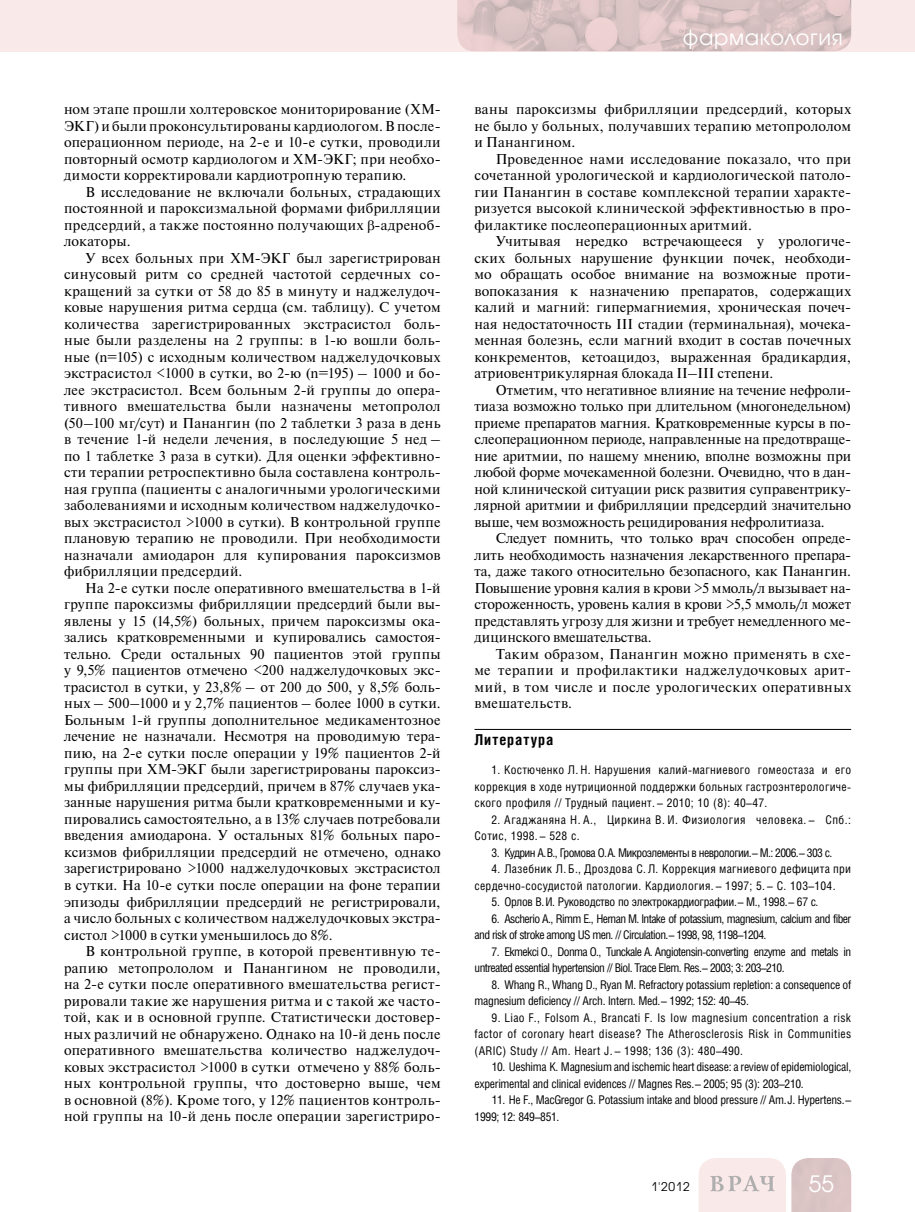
<style>
.page{position:relative;width:915px;height:1212px;background:#fff}
.page>*{position:absolute;margin:0;border:0;box-sizing:border-box;transform-origin:0 0}
.t1{font:22.5px "Avant Garde Gothic C";color:#fff}
.t2{font:21px "Avant Garde Gothic C";letter-spacing:.03em;color:#fff}
.t3{font:700 15px "Helios Cond";letter-spacing:.07em;color:#000}
.t4{font:14.25px/16.5px "Newton C";letter-spacing:.015em;color:#000;text-align:justify}
.t5{font:12px/16.5px "Helios Cond";letter-spacing:-.025em;color:#000}
.t6{font:12px/16.5px "Helios Cond";letter-spacing:-.05em;color:#000}
.t7{font:12px/16.5px "Helios Cond";letter-spacing:.025em;color:#000}
.t8{font:12px/16.5px "Helios Cond";letter-spacing:.04em;color:#000}
.t9{font:12px "Avant Garde Gothic C";color:#000}
</style>
<div class="page">
<div style="left:0;top:0;width:914px;height:51px;background:#f9e9e8"></div>
<img style="left:457px;top:0;width:393px;height:51px">
<div style="left:791px;top:1158px;width:59px;height:54px;background:#dbc4c5"></div>
<svg style="left:699px;top:1158px;width:86px;height:54px;background:#f3e4e4"></svg>
<hr style="left:474px;top:729px;width:376px;height:1px;background:#000">
<p class="t4" style="left:64px;top:101px;width:378px;text-align:left">ном этапе прошли холтеровское мониторирование (ХМ-ЭКГ) и были проконсультированы кардиологом. Впосле-- операционном периоде, на 2‑е и 10‑е сутки, проводили повторный осмотр кардиологом и ХМ-ЭКГ; при необхо&shy;димости корректировали кардиотропную терапию.</p>
<p class="t4" style="left:64px;top:184px;width:378px;text-indent:21px">В исследование не включали больных, страдающих постоянной и пароксизмальной формами фибрилляции предсердий, а также постоянно получающих -адреноб&shy;локаторы.</p>
<p class="t4" style="left:64px;top:250px;width:378px;text-indent:21px">У всех больных при ХМ-ЭКГ был зарегистрирован синусовый ритм со средней частотой сердечных со&shy;кращений за сутки от 58 до 85 в минуту и наджелудоч&shy;ковые нарушения ритма сердца (см. таблицу). С учетом количества зарегистрированных экстрасистол боль&shy;ные были разделены на 2 группы: в 1‑ю вошли боль&shy;ные (n=105) с исходным количеством наджелудочковых экстрасистол &lt;1000 в сутки, во 2‑ю (n=195) – 1000 и бо&shy;лее экстрасистол. Всем больным 2‑й группы до опера&shy;тивного вмешательства были назначены метопролол (50–100 мг/сут) и Панангин (по 2 таблетки 3 раза в день в течение 1‑й недели лечения, в последующие 5 нед – по 1 таблетке 3 раза в сутки). Для оценки эффективно&shy;сти терапии ретроспективно была составлена контроль&shy;ная группа (пациенты с аналогичными урологическими заболеваниями и исходным количеством наджелудочко&shy;вых экстрасистол &gt;1000 в сутки). В контрольной группе плановую терапию не проводили. При необходимости назначали амиодарон для купирования пароксизмов фибрилляции предсердий.</p>
<p class="t4" style="left:64px;top:580px;width:378px;text-indent:21px">На 2‑е сутки после оперативного вмешательства в 1‑й группе пароксизмы фибрилляции предсердий были вы&shy;явлены у 15 (14,5%) больных, причем пароксизмы ока&shy;зались кратковременными и купировались самостоя&shy;тельно. Среди остальных 90 пациентов этой группы у 9,5% пациентов отмечено &lt;200 наджелудочковых экс&shy;трасистол в сутки, у 23,8% – от 200 до 500, у 8,5% боль&shy;ных – 500–1000 и у 2,7% пациентов – более 1000 в сутки.<br>Больным 1‑й группы дополнительное медикаментозное лечение не назначали. Несмотря на проводимую тера&shy;пию, на 2‑е сутки после операции у 19% пациентов 2‑й группы при ХМ-ЭКГ были зарегистрированы пароксиз&shy;мы фибрилляции предсердий, причем в 87% случаев ука&shy;занные нарушения ритма были кратковременными и ку&shy;пировались самостоятельно, а в 13% случаев потребовали введения амиодарона. У остальных 81% больных паро&shy;ксизмов фибрилляции предсердий не отмечено, однако зарегистрировано &gt;1000 наджелудочковых экстрасистол в сутки. На 10‑е сутки после операции на фоне терапии эпизоды фибрилляции предсердий не регистрировали, а число больных с количеством наджелудочковых экстра&shy;систол &gt;1000 в сутки уменьшилось до 8%.</p>
<p class="t4" style="left:64px;top:943px;width:378px;text-indent:21px">В контрольной группе, в которой превентивную те&shy;рапию метопрололом и Панангином не проводили, на 2‑е сутки после оперативного вмешательства регист&shy;рировали такие же нарушения ритма и с такой же часто&shy;той, как и в основной группе. Статистически достовер&shy;ных различий не обнаружено. Однако на 10‑й день после оперативного вмешательства количество наджелудоч&shy;ковых экстрасистол &gt;1000 в сутки отмечено у 88% боль&shy;ных контрольной группы, что достоверно выше, чем в основной (8%). Кроме того, у 12% пациентов контроль&shy;ной группы на 10‑й день после операции зарегистриро-</p>
<h2 class="t2" style="left:682px;top:25px;width:161px">фармакология</h2>
<p class="t4" style="left:474px;top:101px;width:378px">ваны пароксизмы фибрилляции предсердий, которых не было у больных, получавших терапию метопрололом и Панангином.</p>
<p class="t4" style="left:474px;top:151px;width:378px;text-indent:21px">Проведенное нами исследование показало, что при сочетанной урологической и кардиологической патоло&shy;гии Панангин в составе комплексной терапии характе&shy;ризуется высокой клинической эффективностью в про&shy;филактике послеоперационных аритмий.</p>
<p class="t4" style="left:474px;top:233px;width:378px;text-indent:21px">Учитывая нередко встречающееся у урологиче&shy;ских больных нарушение функции почек, необходи&shy;мо обращать особое внимание на возможные проти&shy;вопоказания к назначению препаратов, содержащих калий и магний: гипермагниемия, хроническая почеч&shy;ная недостаточность III стадии (терминальная), мочека&shy;менная болезнь, если магний входит в состав почечных конкрементов, кетоацидоз, выраженная брадикардия, атриовентрикулярная блокада II–III степени.</p>
<p class="t4" style="left:474px;top:382px;width:378px;text-indent:21px">Отметим, что негативное влияние на течение нефроли&shy;тиаза возможно только при длительном (многонедельном) приеме препаратов магния. Кратковременные курсы в по&shy;слеоперационном периоде, направленные на предотвраще&shy;ние аритмии, по нашему мнению, вполне возможны при любой форме мочекаменной болезни. Очевидно, что в дан&shy;ной клинической ситуации риск развития суправентрику&shy;лярной аритмии и фибрилляции предсердий значительно выше, чем возможность рецидирования нефролитиаза.</p>
<p class="t4" style="left:474px;top:530px;width:378px;text-indent:21px">Следует помнить, что только врач способен опреде&shy;лить необходимость назначения лекарственного препара&shy;та, даже такого относительно безопасного, как Панангин.<br>Повышение уровня калия в крови &gt;5 ммоль/л вызывает на&shy;стороженность, уровень калия в крови &gt;5,5 ммоль/л может представлять угрозу для жизни и требует немедленного ме&shy;дицинского вмешательства.</p>
<p class="t4" style="left:474px;top:646px;width:378px;text-indent:21px">Таким образом, Панангин можно применять в схе&shy;ме терапии и профилактики наджелудочковых арит&shy;мий, в том числе и после урологических оперативных вмешательств.</p>
<p class="t3" style="left:474px;top:731px;width:80px">Литература</p>
<p class="t5" style="left:474px;top:762px;width:378px;text-align:justify;text-indent:17px">1. Костюченко Л. Н. Нарушения калий-магниевого гомеостаза и его коррекция в ходе нутриционной поддержки больных гастроэнтерологиче&shy;ского профиля // Трудный пациент. – 2010; 10 (8): 40–47.</p>
<p class="t8" style="left:474px;top:811px;width:378px;text-indent:17px">2. Агаджаняна Н. А., Циркина В. И. Физиология человека. – Спб.:<br>Сотис, 1998. – 528 с.</p>
<p class="t6" style="left:491px;top:844px;width:342px">3. Кудрин А.В., Громова О.А. Микроэлементы в неврологии.– М.: 2006.– 303 с.</p>
<p class="t7" style="left:474px;top:861px;width:378px;text-indent:17px">4. Лазебник Л. Б., Дроздова С. Л. Коррекция магниевого дефицита при сердечно-сосудистой патологии. Кардиология. – 1997; 5. – С. 103–104.</p>
<p class="t5" style="left:491px;top:894px;width:328px">5. Орлов В.И. Руководство по электрокардиографии.– М., 1998.– 67 с.</p>
<p class="t6" style="left:474px;top:910px;width:378px;text-indent:17px">6. Ascherio A., Rimm E., Hernan M. Intake of potassium, magnesium, calcium and fiber and risk of stroke among US men. // Circulation.– 1998, 98, 1198–1204.</p>
<p class="t6" style="left:474px;top:943px;width:378px;text-indent:17px">7. Ekmekci O., Donma O., Tunckale A. Angiotensin-converting enzyme and metals in untreated essential hypertension // Biol. Trace Elem. Res.– 2003; 3: 203–210.</p>
<p class="t5" style="left:474px;top:976px;width:378px;text-indent:17px">8. Whang R., Whang D., Ryan M. Refractory potassium repletion: a consequence of magnesium deficiency // Arch. Intern. Med.– 1992; 152: 40–45.</p>
<p class="t5" style="left:474px;top:1009px;width:378px;text-align:justify;text-indent:17px">9. Liao F., Folsom A., Brancati F. Is low magnesium concentration a risk factor of coronary heart disease? The Atherosclerosis Risk in Communities (ARIC) Study // Am. Heart J. – 1998; 136 (3): 480–490.</p>
<p class="t5" style="left:474px;top:1059px;width:378px;text-indent:17px">10. Ueshima K. Magnesium and ischemic heart disease: a review of epidemiological, experimental and clinical evidences // Magnes Res.– 2005; 95 (3): 203–210.</p>
<p class="t5" style="left:474px;top:1092px;width:378px;text-indent:17px">11. He F., MacGregor G. Potassium intake and blood pressure // Am.J. Hypertens.–<br>1999; 12: 849–851.</p>
<p class="t9" style="left:650px;top:1180px;width:40px">1'2012</p>
<h1 class="t1" style="left:808px;top:1170px;width:26px">55</h1>
</div>
